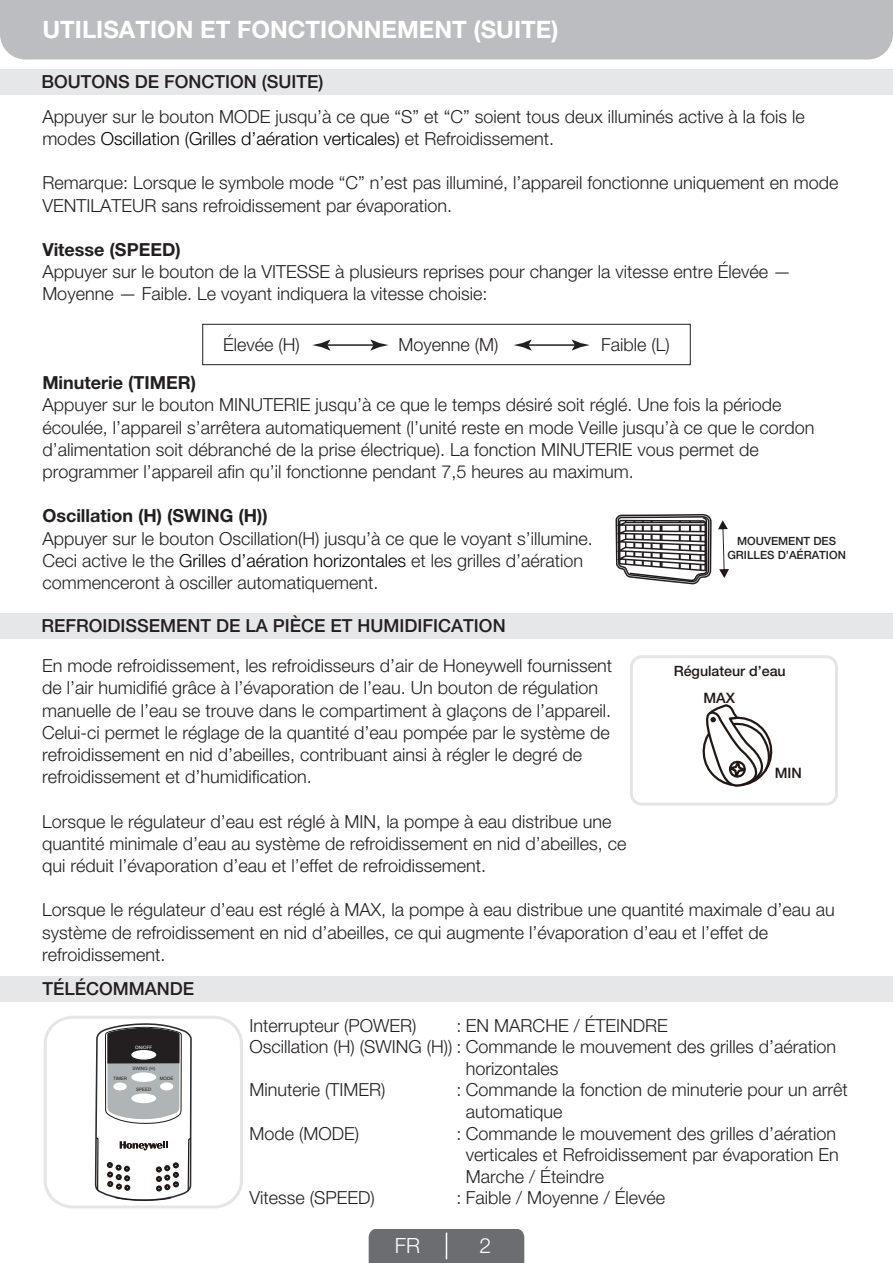
<style>
.page{position:relative;width:893px;height:1263px;background:#fff}
.page>*{position:absolute;margin:0;border:0;box-sizing:border-box;transform-origin:0 0}
.t1{font:700 24px "Helvetica Neue LT Std";color:#fff}
.t2{font:300 21px "Helvetica Neue LT Pro";color:#fff}
.t3{font:300 18px/22.2px "Helvetica Neue LT Pro";color:#231f20}
.t4{font:500 18px "Helvetica Neue LT Pro";color:#231f20}
.t5{font:700 18px "Helvetica Neue LT Pro";color:#231f20}
.t6{font:500 14.4px "Helvetica Neue LT Pro";color:#201814}
.t7{font:500 14.1px "Helvetica Neue LT Pro";color:#201814}
.t8{font:500 11.4px/13.5px "Helvetica Neue LT Pro";color:#231f20;text-align:center}
.t9{font:4.5px "Arial";color:#201814}
.t10{font:4.5px "Arial";color:#fff}
.s1{color:#000}
</style>
<div class="page">
<div style="left:369px;top:1229px;width:155px;height:34px;background:#6c6d70"></div>
<div style="left:0;top:0;width:893px;height:60px;background:#bcbdc0"></div>
<div style="left:0;top:69px;width:893px;height:25px;background:#e6e7e9"></div>
<div style="left:0;top:976px;width:893px;height:26px;background:#e6e7e9"></div>
<div style="left:0;top:613px;width:893px;height:26px;background:#e6e7e9"></div>
<div style="left:630px;top:655px;width:208px;height:151px;border:3px solid #e5e5e4;border-radius:10px"></div>
<div style="left:44px;top:1016px;width:199px;height:192px;border:3px solid #e5e5e4;border-radius:27px"></div>
<div style="left:202px;top:324px;width:489px;height:41px;border:1px solid #231f20"></div>
<hr style="left:326px;top:344px;width:49px;height:2px;background:#231f20">
<svg style="left:370px;top:339px;width:19px;height:12px"></svg>
<svg style="left:312px;top:339px;width:18px;height:12px"></svg>
<hr style="left:527px;top:344px;width:49px;height:2px;background:#231f20">
<svg style="left:572px;top:340px;width:18px;height:11px"></svg>
<svg style="left:513px;top:340px;width:19px;height:11px"></svg>
<svg style="left:615px;top:514px;width:164px;height:292px"></svg>
<svg style="left:94px;top:1023px;width:98px;height:178px"></svg>
<div style="left:131px;top:1050px;width:25px;height:9px;background:#fff;border-radius:50%"></div>
<h1 class="t1" style="left:43px;top:15px;width:517px">UTILISATION ET FONCTIONNEMENT (SUITE)</h1>
<p class="t4" style="left:41px;top:71px;width:284px">BOUTONS DE FONCTION (SUITE)</p>
<p class="t3" style="left:42px;top:105px;width:764px">Appuyer sur le bouton MODE jusqu’à ce que “S” et “C” soient tous deux illuminés active à la fois le modes <span class="s1">Oscillation (Grilles d’aération verticales)</span> et Refroidissement.</p>
<p class="t3" style="left:42px;top:172px;width:798px">Remarque: Lorsque le symbole mode “C” n’est pas illuminé, l’appareil fonctionne uniquement en mode<br>VENTILATEUR sans refroidissement par évaporation.</p>
<p class="t5" style="left:42px;top:238px;width:140px">Vitesse (SPEED)</p>
<p class="t3" style="left:42px;top:260px;width:750px">Appuyer sur le bouton de la VITESSE à plusieurs reprises pour changer la vitesse entre Élevée —<br>Moyenne — Faible. Le voyant indiquera la vitesse choisie:</p>
<p class="t3" style="left:223px;top:333px;width:78px">Élevée (H)</p>
<p class="t3" style="left:399px;top:333px;width:102px">Moyenne (M)</p>
<p class="t3" style="left:601px;top:333px;width:70px">Faible (L)</p>
<p class="t5" style="left:42px;top:372px;width:155px">Minuterie (TIMER)</p>
<p class="t3" style="left:42px;top:393px;width:774px">Appuyer sur le bouton MINUTERIE jusqu’à ce que le temps désiré soit réglé. Une fois la période écoulée, l’appareil s’arrêtera automatiquement (l’unité reste en mode Veille jusqu’à ce que le cordon d’alimentation soit débranché de la prise électrique). La fonction MINUTERIE vous permet de programmer l’appareil afin qu’il fonctionne pendant 7,5 heures au maximum.</p>
<p class="t5" style="left:42px;top:505px;width:227px">Oscillation (H) (SWING (H))</p>
<p class="t3" style="left:42px;top:527px;width:552px">Appuyer sur le bouton Oscillation(H) jusqu’à ce que le voyant s’illumine.<br>Ceci active le the <span class="s1">Grilles d’aération horizontales</span> et les grilles d’aération commenceront à osciller automatiquement.</p>
<p class="t8" style="left:727px;top:534px;width:120px">MOUVEMENT DES<br>GRILLES D’AÉRATION</p>
<p class="t4" style="left:41px;top:615px;width:466px">REFROIDISSEMENT DE LA PIÈCE ET HUMIDIFICATION</p>
<p class="t3" style="left:42px;top:654px;width:572px">En mode refroidissement, les refroidisseurs d’air de Honeywell fournissent de l’air humidifié grâce à l’évaporation de l’eau. Un bouton de régulation manuelle de l’eau se trouve dans le compartiment à glaçons de l’appareil.<br>Celui-ci permet le réglage de la quantité d’eau pompée par le système de refroidissement en nid d’abeilles, contribuant ainsi à régler le degré de refroidissement et d’humidification.</p>
<p class="t3" style="left:42px;top:810px;width:586px">Lorsque le régulateur d’eau est réglé à MIN, la pompe à eau distribue une quantité minimale d’eau au système de refroidissement en nid d’abeilles, ce qui réduit l’évaporation d’eau et l’effet de refroidissement.</p>
<p class="t3" style="left:42px;top:898px;width:794px">Lorsque le régulateur d’eau est réglé à MAX, la pompe à eau distribue une quantité maximale d’eau au système de refroidissement en nid d’abeilles, ce qui augmente l’évaporation d’eau et l’effet de refroidissement.</p>
<p class="t7" style="left:674px;top:663px;width:114px">Régulateur d’eau</p>
<p class="t6" style="left:703px;top:689px;width:33px">MAX</p>
<p class="t6" style="left:775px;top:764px;width:29px">MIN</p>
<p class="t4" style="left:42px;top:978px;width:153px">TÉLÉCOMMANDE</p>
<p class="t10" style="left:135px;top:1044px;width:19px">ON/OFF</p>
<p class="t9" style="left:132px;top:1065px;width:24px">SWING (H)</p>
<p class="t9" style="left:136px;top:1086px;width:17px">SPEED</p>
<p class="t9" style="left:113px;top:1076px;width:16px">TIMER</p>
<p class="t9" style="left:160px;top:1076px;width:15px">MODE</p>
<p class="t3" style="left:457px;top:1014px;width:213px">: EN MARCHE / ÉTEINDRE</p>
<p class="t3" style="left:250px;top:1035px;width:588px">Oscillation (H) (SWING (H)) : Commande le mouvement des grilles d’aération</p>
<p class="t3" style="left:466px;top:1057px;width:94px">horizontales</p>
<p class="t3" style="left:457px;top:1078px;width:393px">: Commande la fonction de minuterie pour un arrêt</p>
<p class="t3" style="left:466px;top:1100px;width:98px">automatique</p>
<p class="t3" style="left:457px;top:1122px;width:381px">: Commande le mouvement des grilles d’aération</p>
<p class="t3" style="left:466px;top:1143px;width:374px">verticales et Refroidissement par évaporation En</p>
<p class="t3" style="left:466px;top:1165px;width:140px">Marche / Éteindre</p>
<p class="t3" style="left:457px;top:1186px;width:210px">: Faible / Moyenne / Élevée</p>
<p class="t3" style="left:250px;top:1014px;width:169px">Interrupteur (POWER)</p>
<p class="t3" style="left:250px;top:1078px;width:138px">Minuterie (TIMER)</p>
<p class="t3" style="left:250px;top:1122px;width:111px">Mode (MODE)</p>
<p class="t3" style="left:250px;top:1186px;width:127px">Vitesse (SPEED)</p>
<p class="t2" style="left:395px;top:1232px;width:27px">FR</p>
<p class="t2" style="left:480px;top:1232px;width:13px">2</p>
</div>
